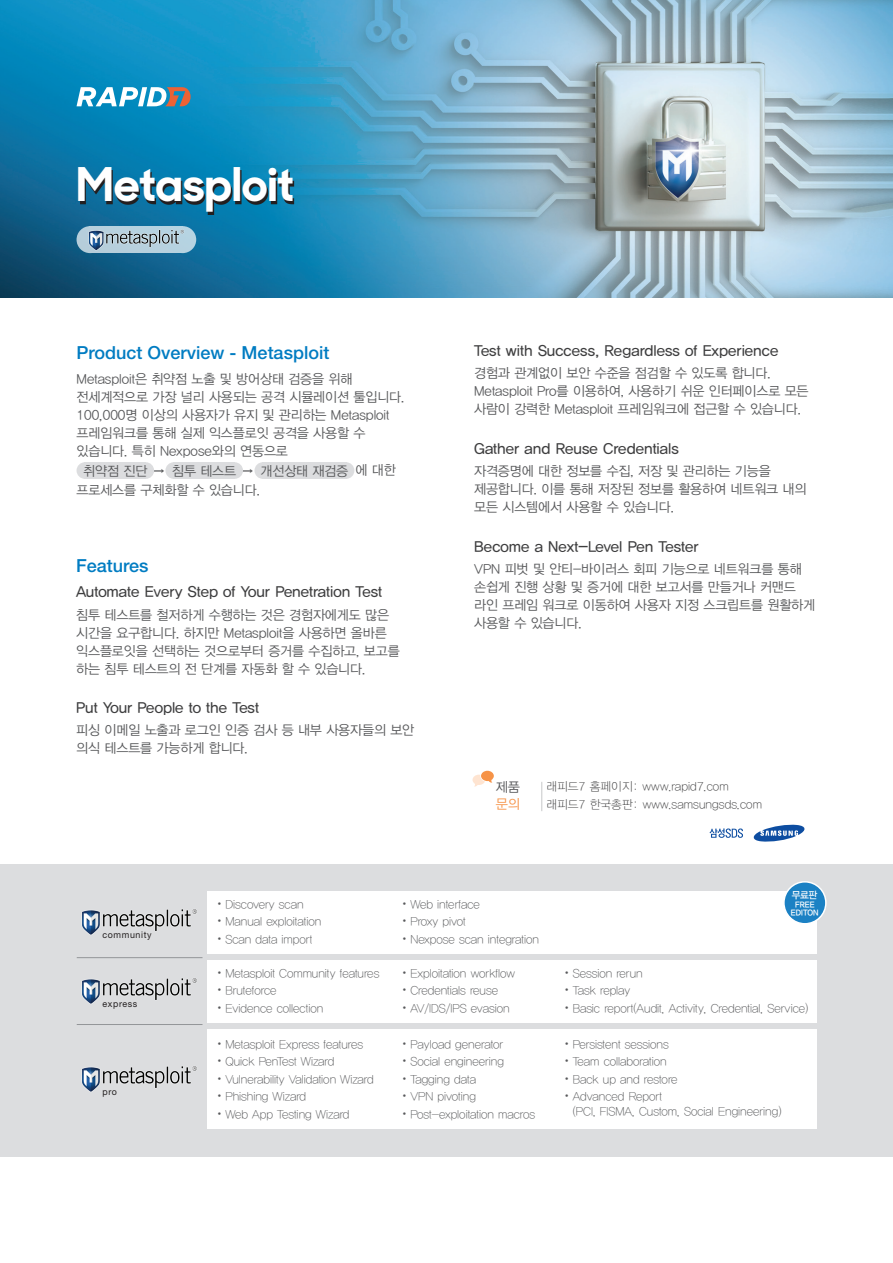
<style>
.page{position:relative;width:893px;height:1263px;background:#fff}
.page>*{position:absolute;margin:0;border:0;box-sizing:border-box;transform-origin:0 0}
.t1{font:700 46.5px "Sharp Sans No 1";color:#fff}
.본문내용{font:500 18px "Helvetica Neue";color:#007cc2}
.리딩{font:15px "YDVYGO33";color:#3e3e3f}
.리딩-2{font:13.5px/18px "YDVYGO32";letter-spacing:-.01em;color:#57585a}
.리딩-3{font:13.5px "YDVYGO32";color:#f69347}
.t2{font:12px/15px "YDVYGO31";color:#57585a}
.리딩-4{font:12px "YDVYGO31";letter-spacing:.01em;color:#3e3e3f}
.리딩-5{font:9.9px "YDVYGO33";color:#fff}
.본문내용-2{font:9.15px "Helvetica Neue";letter-spacing:.07em;color:#231f20}
.리딩-6{font:8.25px "YDVYGO34";letter-spacing:.01em;color:#fff}
.s1{font-family:"YDVYGO36"}
</style>
<div class="page">
<img style="left:0;top:0;width:893px;height:297px">
<svg style="left:80px;top:170px;width:214px;height:45px"></svg>
<div style="left:262px;top:462px;width:85px;height:17px;background:#dcdddf"></div>
<div style="left:254px;top:462px;width:17px;height:17px;background:#dcdddf;border-radius:50%"></div>
<div style="left:338px;top:462px;width:16px;height:17px;background:#dcdddf;border-radius:50%"></div>
<div style="left:173px;top:462px;width:62px;height:17px;background:#dcdddf"></div>
<div style="left:165px;top:462px;width:17px;height:17px;background:#dcdddf;border-radius:50%"></div>
<div style="left:227px;top:462px;width:16px;height:17px;background:#dcdddf;border-radius:50%"></div>
<div style="left:84px;top:462px;width:62px;height:17px;background:#dcdddf"></div>
<div style="left:77px;top:462px;width:16px;height:17px;background:#dcdddf;border-radius:50%"></div>
<div style="left:138px;top:462px;width:16px;height:17px;background:#dcdddf;border-radius:50%"></div>
<div style="left:0;top:864px;width:893px;height:292px;background:#dcdddf"></div>
<div style="left:207px;top:891px;width:609px;height:63px;background:#fff"></div>
<div style="left:207px;top:960px;width:609px;height:63px;background:#fff"></div>
<div style="left:207px;top:1029px;width:609px;height:100px;background:#fff"></div>
<img style="left:82px;top:909px;width:115px;height:26px">
<img style="left:82px;top:978px;width:115px;height:26px">
<img style="left:82px;top:1066px;width:115px;height:26px">
<div style="left:784px;top:882px;width:42px;height:42px;background:#1b81c4;border-radius:50%"></div>
<div style="left:783px;top:881px;width:44px;height:43px;border:2px solid #fff;border-radius:50%"></div>
<hr style="left:77px;top:957px;width:125px;height:1px;background:#939598">
<hr style="left:77px;top:1024px;width:125px;height:1px;background:#939598">
<svg style="left:541px;top:782px;width:1px;height:29px"></svg>
<svg style="left:473px;top:771px;width:21px;height:16px"></svg>
<svg style="left:753px;top:824px;width:52px;height:18px"></svg>
<svg style="left:709px;top:828px;width:34px;height:10px"></svg>
<div style="left:89px;top:226px;width:94px;height:27px;background:#b7d1df"></div>
<svg style="left:77px;top:226px;width:27px;height:27px"></svg>
<div style="left:169px;top:226px;width:27px;height:27px;background:#b6d3e2;border-radius:50%"></div>
<img style="left:89px;top:228px;width:95px;height:23px">
<svg style="left:77px;top:87px;width:114px;height:19px"></svg>
<p class="t1" style="left:77px;top:146px;width:219px">Metasploit</p>
<p class="본문내용" style="left:77px;top:342px;width:254px">Product Overview - Metasploit</p>
<p class="리딩-2" style="left:77px;top:369px;width:329px">Metasploit은 취약점 노출 및 방어상태 검증을 위해 전세계적으로 가장 널리 사용되는 공격 시뮬레이션 툴입니다.<br>100,000명 이상의 사용자가 유지 및 관리하는 Metasploit 프레임워크를 통해 실제 익스플로잇 공격을 사용할 수 있습니다. 특히 Nexpose와의 연동으로</p>
<p class="리딩-2" style="left:356px;top:460px;width:42px">에 대한</p>
<p class="리딩-2" style="left:77px;top:480px;width:185px">프로세스를 구체화할 수 있습니다.</p>
<p class="리딩-2" style="left:83px;top:460px;width:82px">취약점 진단 <span class="s1">→</span></p>
<p class="리딩-2" style="left:172px;top:460px;width:82px">침투 테스트 <span class="s1">→</span></p>
<p class="리딩-2" style="left:261px;top:460px;width:89px">개선상태 재검증</p>
<p class="본문내용" style="left:76px;top:554px;width:74px">Features</p>
<p class="리딩" style="left:76px;top:582px;width:307px">Automate Every Step of Your Penetration Test</p>
<p class="리딩-2" style="left:76px;top:605px;width:325px">침투 테스트를 철저하게 수행하는 것은 경험자에게도 많은 시간을 요구합니다. 하지만 Metasploit을 사용하면 올바른 익스플로잇을 선택하는 것으로부터 증거를 수집하고, 보고를 하는 침투 테스트의 전 단계를 자동화 할 수 있습니다.</p>
<p class="리딩" style="left:76px;top:697px;width:184px">Put Your People to the Test</p>
<p class="리딩-2" style="left:76px;top:720px;width:340px">피싱 이메일 노출과 로그인 인증 검사 등 내부 사용자들의 보안 의식 테스트를 가능하게 합니다.</p>
<p class="리딩" style="left:474px;top:340px;width:306px">Test with Success, Regardless of Experience</p>
<p class="리딩-2" style="left:474px;top:363px;width:336px">경험과 관계없이 보안 수준을 점검할 수 있도록 합니다.<br>Metasploit Pro를 이용하여, 사용하기 쉬운 인터페이스로 모든 사람이 강력한 Metasploit 프레임워크에 접근할 수 있습니다.</p>
<p class="리딩" style="left:474px;top:438px;width:206px">Gather and Reuse Credentials</p>
<p class="리딩-2" style="left:474px;top:461px;width:334px">자격증명에 대한 정보를 수집, 저장 및 관리하는 기능을 제공합니다. 이를 통해 저장된 정보를 활용하여 네트워크 내의 모든 시스템에서 사용할 수 있습니다.</p>
<p class="리딩" style="left:474px;top:536px;width:226px">Become a Next-Level Pen Tester</p>
<p class="리딩-2" style="left:474px;top:559px;width:343px">VPN 피벗 및 안티-바이러스 회피 기능으로 네트워크를 통해 손쉽게 진행 상황 및 증거에 대한 보고서를 만들거나 커맨드 라인 프레임 워크로 이동하여 사용자 지정 스크립트를 원활하게 사용할 수 있습니다.</p>
<p class="리딩-2" style="left:496px;top:777px;width:26px">제품</p>
<p class="리딩-3" style="left:496px;top:794px;width:26px">문의</p>
<p class="리딩-4" style="left:546px;top:779px;width:184px">래피드7 홈페이지: www.rapid7.com</p>
<p class="리딩-4" style="left:546px;top:797px;width:217px">래피드7 한국총판: www.samsungsds.com</p>
<p class="본문내용-2" style="left:103px;top:929px;width:51px">community</p>
<p class="본문내용-2" style="left:103px;top:999px;width:36px">express</p>
<p class="본문내용-2" style="left:103px;top:1086px;width:16px">pro</p>
<p class="t2" style="left:218px;top:896px;width:87px"><sup>•</sup> Discovery scan</p>
<p class="t2" style="left:218px;top:913px;width:105px"><sup>•</sup> Manual exploitation</p>
<p class="t2" style="left:218px;top:931px;width:96px"><sup>•</sup> Scan data import</p>
<p class="t2" style="left:218px;top:965px;width:163px"><sup>•</sup> Metasploit Community features</p>
<p class="t2" style="left:218px;top:982px;width:60px"><sup>•</sup> Bruteforce</p>
<p class="t2" style="left:218px;top:1000px;width:107px"><sup>•</sup> Evidence collection</p>
<p class="t2" style="left:218px;top:1036px;width:147px"><sup>•</sup> Metasploit Express features</p>
<p class="t2" style="left:218px;top:1054px;width:118px"><sup>•</sup> Quick PenTest Wizard</p>
<p class="t2" style="left:218px;top:1071px;width:157px"><sup>•</sup> Vulnerability Validation Wizard</p>
<p class="t2" style="left:218px;top:1089px;width:90px"><sup>•</sup> Phishing Wizard</p>
<p class="t2" style="left:218px;top:1106px;width:133px"><sup>•</sup> Web App Testing Wizard</p>
<p class="t2" style="left:403px;top:896px;width:78px"><sup>•</sup> Web interface</p>
<p class="t2" style="left:403px;top:913px;width:64px"><sup>•</sup> Proxy pivot</p>
<p class="t2" style="left:403px;top:931px;width:138px"><sup>•</sup> Nexpose scan integration</p>
<p class="t2" style="left:403px;top:965px;width:114px"><sup>•</sup> Exploitation workflow</p>
<p class="t2" style="left:403px;top:982px;width:97px"><sup>•</sup> Credentials reuse</p>
<p class="t2" style="left:403px;top:1000px;width:108px"><sup>•</sup> AV/IDS/IPS evasion</p>
<p class="t2" style="left:403px;top:1036px;width:102px"><sup>•</sup> Payload generator</p>
<p class="t2" style="left:403px;top:1054px;width:103px"><sup>•</sup> Social engineering</p>
<p class="t2" style="left:403px;top:1071px;width:75px"><sup>•</sup> Tagging data</p>
<p class="t2" style="left:403px;top:1089px;width:75px"><sup>•</sup> VPN pivoting</p>
<p class="t2" style="left:403px;top:1106px;width:134px"><sup>•</sup> Post-exploitation macros</p>
<p class="리딩-5" style="left:792px;top:888px;width:27px">무료판</p>
<p class="리딩-6" style="left:795px;top:899px;width:21px">FREE</p>
<p class="리딩-6" style="left:791px;top:907px;width:29px">EDITON</p>
<p class="t2" style="left:565px;top:965px;width:79px"><sup>•</sup> Session rerun</p>
<p class="t2" style="left:565px;top:982px;width:67px"><sup>•</sup> Task replay</p>
<p class="t2" style="left:565px;top:1000px;width:245px"><sup>•</sup> Basic report(Audit, Activity, Credential, Service)</p>
<p class="t2" style="left:565px;top:1036px;width:105px"><sup>•</sup> Persistent sessions</p>
<p class="t2" style="left:565px;top:1054px;width:103px"><sup>•</sup> Team collaboration</p>
<p class="t2" style="left:565px;top:1071px;width:114px"><sup>•</sup> Back up and restore</p>
<p class="t2" style="left:573px;top:1089px;width:210px;text-indent:-8px"><sup>•</sup> Advanced Report<br>(PCI, FISMA, Custom, Social Engineering)</p>
</div>
